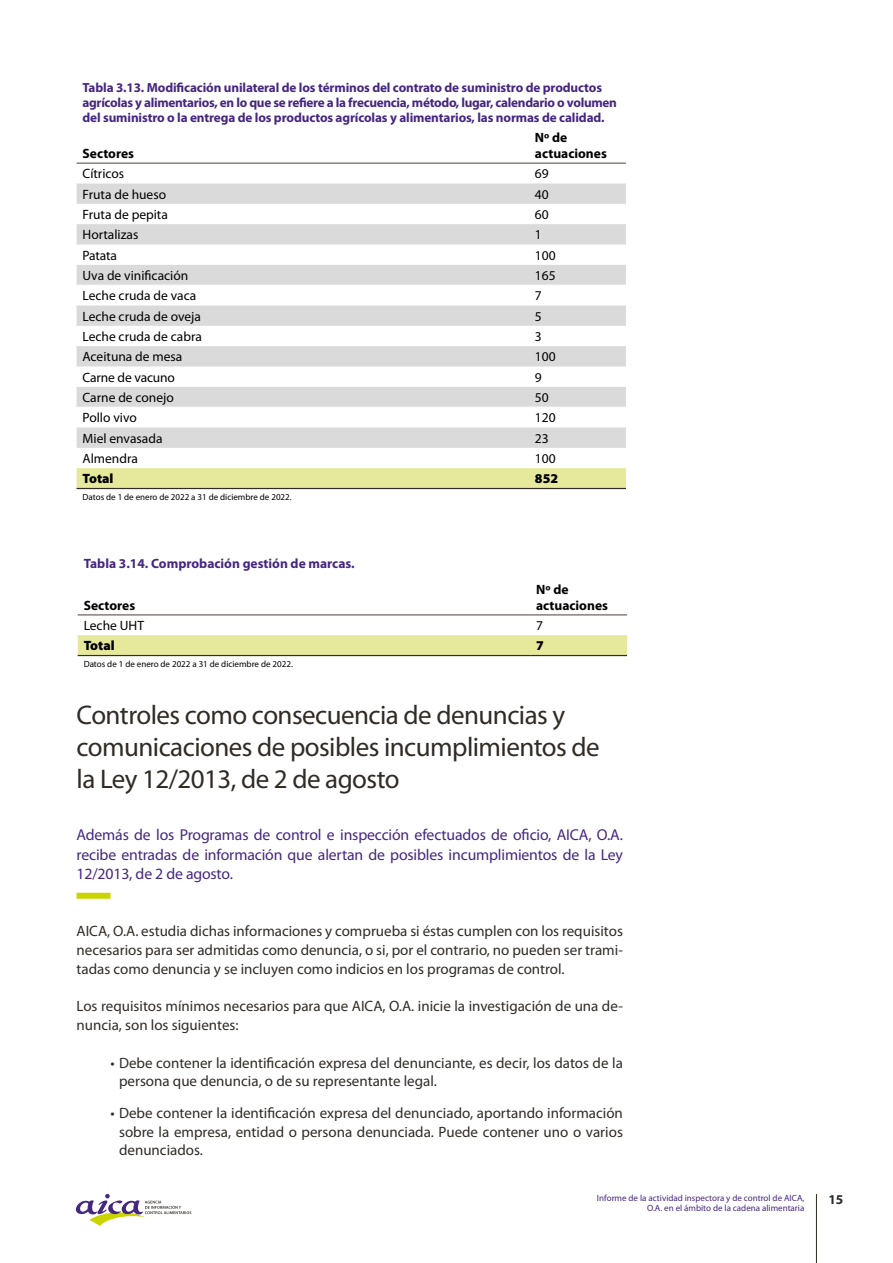
<style>
.page{position:relative;width:893px;height:1263px;background:#fff}
.page>*{position:absolute;margin:0;border:0;box-sizing:border-box;transform-origin:0 0}
.t1{font:27px/32.4px "Myriad Pro";letter-spacing:-.02em;color:#312b26}
.t2{font:15.75px/19.5px "Myriad Pro";letter-spacing:-.01em;color:#462780;text-align:justify}
.t3{font:15px/18.8px "Myriad Pro";color:#312b26;text-align:justify}
.t4{font:13.5px "Myriad Pro";color:#000}
.t5{font:700 13.5px/16.2px "Myriad Pro";color:#000}
.t6{font:700 13.5px "Myriad Pro";color:#462780}
.t7{font:900 13.5px "Myriad Pro";color:#000}
.t8{font:700 13.5px "Myriad Pro";color:#312b26}
.t9{font:700 13.2px/15px "Myriad Pro";letter-spacing:-.01em;color:#462780}
.t10{font:9px "Myriad Pro";color:#000}
.t11{font:9px/10.8px "Myriad Pro";color:#462780;text-align:right}
</style>
<div class="page">
<hr style="left:816px;top:1194px;width:1px;height:69px;background:#312b26">
<svg style="left:75px;top:1194px;width:116px;height:32px"></svg>
<svg style="left:77px;top:183px;width:549px;height:265px;fill:#dadada"></svg>
<svg style="left:77px;top:468px;width:549px;height:20px;background:#e5e89b"></svg>
<hr style="left:77px;top:162px;width:452px;height:2px;background:#877f7b">
<hr style="left:529px;top:162px;width:97px;height:2px;background:#877f7b">
<hr style="left:77px;top:285px;width:452px;height:1px;background:#fff">
<hr style="left:529px;top:285px;width:97px;height:1px;background:#fff">
<hr style="left:77px;top:407px;width:452px;height:1px;background:#fff">
<hr style="left:529px;top:407px;width:97px;height:1px;background:#fff">
<hr style="left:77px;top:488px;width:452px;height:1px;background:#312b26">
<hr style="left:529px;top:488px;width:97px;height:1px;background:#312b26">
<svg style="left:78px;top:635px;width:549px;height:20px;background:#e5e89b"></svg>
<hr style="left:78px;top:614px;width:452px;height:2px;background:#877f7b">
<hr style="left:530px;top:614px;width:97px;height:2px;background:#877f7b">
<hr style="left:78px;top:655px;width:452px;height:1px;background:#312b26">
<hr style="left:530px;top:655px;width:97px;height:1px;background:#312b26">
<div style="left:77px;top:893px;width:34px;height:6px;background:#cad400"></div>
<p class="t9" style="left:83px;top:79px;width:536px">Tabla 3.13. Modificación unilateral de los términos del contrato de suministro de productos agrícolas y alimentarios, en lo que se refiere a la frecuencia, método, lugar, calendario o volumen del suministro o la entrega de los productos agrícolas y alimentarios, las normas de calidad.</p>
<p class="t5" style="left:83px;top:145px;width:53px">Sectores</p>
<p class="t5" style="left:535px;top:129px;width:73px">Nº de actuaciones</p>
<p class="t4" style="left:83px;top:166px;width:43px">Cítricos</p>
<p class="t4" style="left:535px;top:166px;width:15px">69</p>
<p class="t4" style="left:83px;top:186px;width:85px">Fruta de hueso</p>
<p class="t4" style="left:535px;top:186px;width:15px">40</p>
<p class="t4" style="left:83px;top:206px;width:87px">Fruta de pepita</p>
<p class="t4" style="left:535px;top:206px;width:15px">60</p>
<p class="t4" style="left:83px;top:227px;width:57px">Hortalizas</p>
<p class="t4" style="left:535px;top:227px;width:8px">1</p>
<p class="t4" style="left:83px;top:247px;width:36px">Patata</p>
<p class="t4" style="left:535px;top:247px;width:22px">100</p>
<p class="t4" style="left:83px;top:267px;width:107px">Uva de vinificación</p>
<p class="t4" style="left:535px;top:267px;width:22px">165</p>
<p class="t4" style="left:83px;top:288px;width:115px">Leche cruda de vaca</p>
<p class="t4" style="left:535px;top:288px;width:8px">7</p>
<p class="t4" style="left:83px;top:308px;width:120px">Leche cruda de oveja</p>
<p class="t4" style="left:535px;top:308px;width:8px">5</p>
<p class="t4" style="left:83px;top:328px;width:121px">Leche cruda de cabra</p>
<p class="t4" style="left:535px;top:328px;width:8px">3</p>
<p class="t4" style="left:83px;top:349px;width:101px">Aceituna de mesa</p>
<p class="t4" style="left:535px;top:349px;width:22px">100</p>
<p class="t4" style="left:83px;top:369px;width:94px">Carne de vacuno</p>
<p class="t4" style="left:535px;top:369px;width:8px">9</p>
<p class="t4" style="left:83px;top:389px;width:93px">Carne de conejo</p>
<p class="t4" style="left:535px;top:389px;width:15px">50</p>
<p class="t4" style="left:83px;top:410px;width:56px">Pollo vivo</p>
<p class="t4" style="left:535px;top:410px;width:22px">120</p>
<p class="t4" style="left:83px;top:430px;width:81px">Miel envasada</p>
<p class="t4" style="left:535px;top:430px;width:15px">23</p>
<p class="t4" style="left:83px;top:450px;width:57px">Almendra</p>
<p class="t4" style="left:535px;top:450px;width:22px">100</p>
<p class="t7" style="left:83px;top:470px;width:33px">Total</p>
<p class="t7" style="left:535px;top:470px;width:25px">852</p>
<p class="t10" style="left:83px;top:492px;width:211px">Datos de 1 de enero de 2022 a 31 de diciembre de 2022.</p>
<p class="t6" style="left:84px;top:555px;width:273px">Tabla 3.14. Comprobación gestión de marcas.</p>
<p class="t5" style="left:84px;top:597px;width:53px">Sectores</p>
<p class="t5" style="left:536px;top:580px;width:73px">Nº de actuaciones</p>
<p class="t4" style="left:84px;top:617px;width:62px">Leche UHT</p>
<p class="t4" style="left:536px;top:617px;width:8px">7</p>
<p class="t7" style="left:84px;top:637px;width:33px">Total</p>
<p class="t7" style="left:536px;top:637px;width:9px">7</p>
<p class="t10" style="left:84px;top:659px;width:211px">Datos de 1 de enero de 2022 a 31 de diciembre de 2022.</p>
<h1 class="t1" style="left:77px;top:698px;width:525px">Controles como consecuencia de denuncias y comunicaciones de posibles incumplimientos de la Ley 12/2013, de 2 de agosto</h1>
<p class="t2" style="left:77px;top:825px;width:548px">Además de los Programas de control e inspección efectuados de oficio, AICA, O.A. recibe entradas de información que alertan de posibles incumplimientos de la Ley 12/2013, de 2 de agosto.</p>
<p class="t3" style="left:77px;top:921px;width:548px">AICA, O.A. estudia dichas informaciones y comprueba si éstas cumplen con los requisitos necesarios para ser admitidas como denuncia, o si, por el contrario, no pueden ser trami&shy;tadas como denuncia y se incluyen como indicios en los programas de control.</p>
<p class="t3" style="left:77px;top:996px;width:548px">Los requisitos mínimos necesarios para que AICA, O.A. inicie la investigación de una de&shy;nuncia, son los siguientes:</p>
<p class="t3" style="left:119px;top:1053px;width:505px;text-indent:-9px">• Debe contener la identificación expresa del denunciante, es decir, los datos de la persona que denuncia, o de su representante legal.</p>
<p class="t3" style="left:119px;top:1103px;width:505px;text-indent:-9px">• Debe contener la identificación expresa del denunciado, aportando información sobre la empresa, entidad o persona denunciada. Puede contener uno o varios denunciados.</p>
<p class="t11" style="left:597px;top:1192px;width:209px">Informe de la actividad inspectora y de control de AICA,<br>O.A. en el ámbito de la cadena alimentaria</p>
<p class="t8" style="left:828px;top:1191px;width:16px">15</p>
</div>
